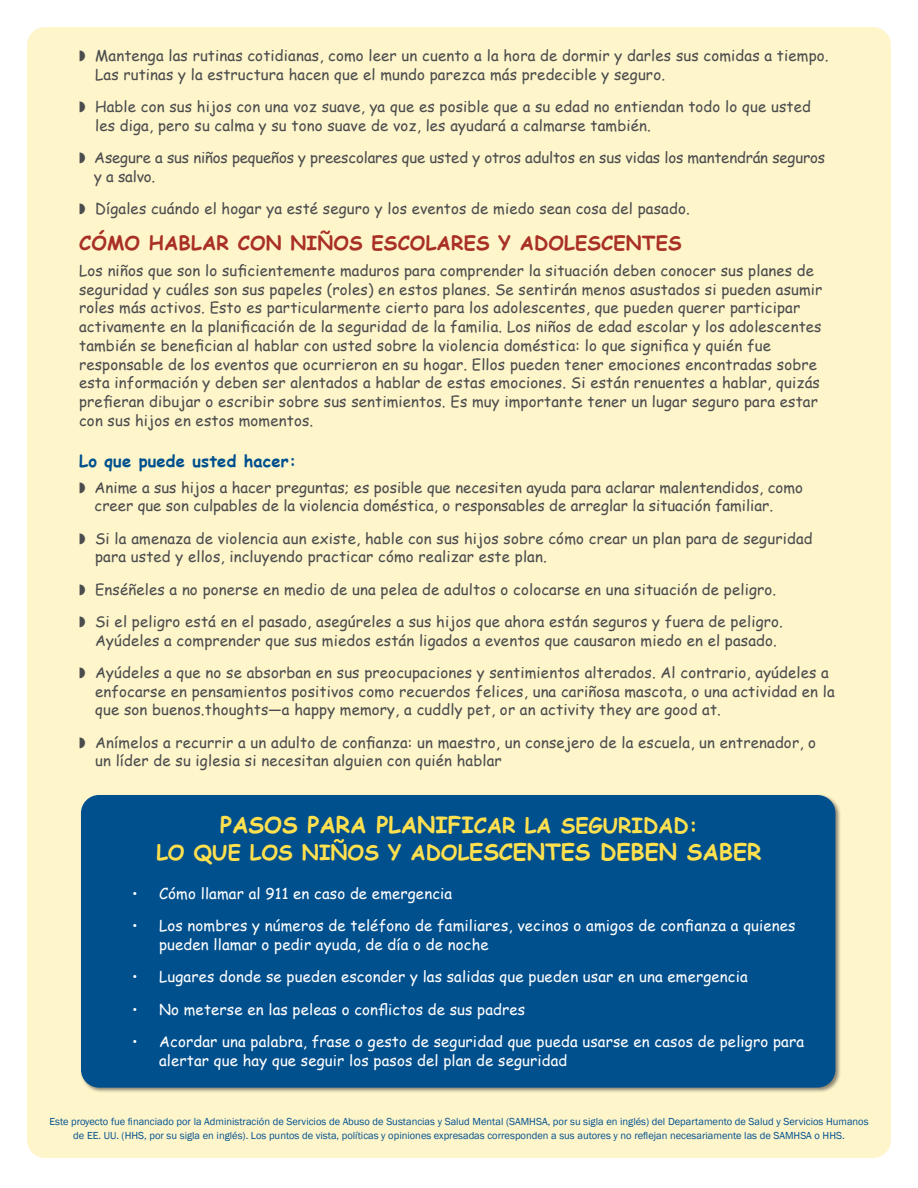
<style>
.page{position:relative;width:918px;height:1188px;background:#fff}
.page>*{position:absolute;margin:0;border:0;box-sizing:border-box;transform-origin:0 0}
.Sub_Header_2013{font:700 22.5px "Comic Sans MS";color:#ffe04e}
.Sub_Header_2013-2{font:700 21px "Comic Sans MS";color:#ffe04e}
.Sub-Head_Final_2013{font:700 19.5px "Comic Sans MS";letter-spacing:.01em;color:#a93025}
.Body_Copy_Jan_2013{font:700 16.5px "Comic Sans MS";letter-spacing:.01em;color:#00508e}
.Body_Text{font:15px/18.8px "Comic Sans MS";letter-spacing:.01em;color:#4b4c4d}
.t1{font:15px/18.8px "Comic Sans MS";letter-spacing:.01em;color:#fff}
.Body_Text-2{font:15px/18.8px "Comic Sans MS";letter-spacing:-.01em;color:#4b4c4d}
.t2{font:10.5px/13.5px "Franklin Gothic";color:#00508e;text-align:center}
.s1{font-size:21px}
.s2{font-size:22.5px}
</style>
<div class="page">
<div style="left:27px;top:27px;width:864px;height:1131px;background:#fef5cb;border-radius:18px"></div>
<div style="left:80px;top:794px;width:761px;height:300px;background:#231f20;opacity:.52"></div>
<div style="left:81px;top:795px;width:754px;height:293px;background:#00508e;border-radius:18px"></div>
<p class="Body_Text" style="left:95px;top:46px;width:735px">Mantenga las rutinas cotidianas, como leer un cuento a la hora de dormir y darles sus comidas a tiempo.<br>Las rutinas y la estructura hacen que el mundo parezca más predecible y seguro.</p>
<p class="Body_Text" style="left:95px;top:97px;width:717px">Hable con sus hijos con una voz suave, ya que es posible que a su edad no entiendan todo lo que usted les diga, pero su calma y su tono suave de voz, les ayudará a calmarse también.</p>
<p class="Body_Text-2" style="left:94px;top:148px;width:732px">Asegure a sus niños pequeños y preescolares que usted y otros adultos en sus vidas los mantendrán seguros y a salvo.</p>
<p class="Body_Text" style="left:95px;top:199px;width:596px">Dígales cuándo el hogar ya esté seguro y los eventos de miedo sean cosa del pasado.</p>
<p class="Sub-Head_Final_2013" style="left:79px;top:229px;width:604px">CÓMO HABLAR CON NIÑOS ESCOLARES Y ADOLESCENTES</p>
<p class="Body_Text" style="left:79px;top:261px;width:745px">Los niños que son lo suficientemente maduros para comprender la situación deben conocer sus planes de seguridad y cuáles son sus papeles (roles) en estos planes. Se sentirán menos asustados si pueden asumir roles más activos. Esto es particularmente cierto para los adolescentes, que pueden querer participar activamente en la planificación de la seguridad de la familia. Los niños de edad escolar y los adolescentes también se benefician al hablar con usted sobre la violencia doméstica: lo que significa y quién fue responsable de los eventos que ocurrieron en su hogar. Ellos pueden tener emociones encontradas sobre esta información y deben ser alentados a hablar de estas emociones. Si están renuentes a hablar, quizás prefieran dibujar o escribir sobre sus sentimientos. Es muy importante tener un lugar seguro para estar con sus hijos en estos momentos.</p>
<p class="Body_Copy_Jan_2013" style="left:79px;top:449px;width:219px">Lo que puede usted hacer:</p>
<p class="Body_Text" style="left:95px;top:477px;width:710px">Anime a sus hijos a hacer preguntas; es posible que necesiten ayuda para aclarar malentendidos, como creer que son culpables de la violencia doméstica, o responsables de arreglar la situación familiar.</p>
<p class="Body_Text" style="left:95px;top:528px;width:719px">Si la amenaza de violencia aun existe, hable con sus hijos sobre cómo crear un plan para de seguridad para usted y ellos, incluyendo practicar cómo realizar este plan.</p>
<p class="Body_Text" style="left:95px;top:579px;width:683px">Enséñeles a no ponerse en medio de una pelea de adultos o colocarse en una situación de peligro.</p>
<p class="Body_Text" style="left:95px;top:612px;width:689px">Si el peligro está en el pasado, asegúreles a sus hijos que ahora están seguros y fuera de peligro.<br>Ayúdeles a comprender que sus miedos están ligados a eventos que causaron miedo en el pasado.</p>
<p class="Body_Text" style="left:95px;top:663px;width:741px">Ayúdeles a que no se absorban en sus preocupaciones y sentimientos alterados. Al contrario, ayúdeles a enfocarse en pensamientos positivos como recuerdos felices, una cariñosa mascota, o una actividad en la que son buenos.thoughts—a happy memory, a cuddly pet, or an activity they are good at.</p>
<p class="Body_Text" style="left:95px;top:732px;width:723px">Anímelos a recurrir a un adulto de confianza: un maestro, un consejero de la escuela, un entrenador, o un líder de su iglesia si necesitan alguien con quién hablar</p>
<p class="Sub_Header_2013" style="left:220px;top:808px;width:479px">PASOS PARA PLANIFI<span class="s1">CAR LA SEGURIDAD:</span></p>
<p class="Sub_Header_2013-2" style="left:156px;top:837px;width:607px">LO QUE LOS NIÑOS Y ADOL<span class="s2">ESCENTES DEBEN SABER</span></p>
<p class="t1" style="left:132px;top:884px;width:322px">• Cómo llamar al 911 en caso de emergencia</p>
<p class="t1" style="left:159px;top:916px;width:638px;text-indent:-27px">• Los nombres y números de teléfono de familiares, vecinos o amigos de confianza a quienes pueden llamar o pedir ayuda, de día o de noche</p>
<p class="t1" style="left:132px;top:967px;width:617px">• Lugares donde se pueden esconder y las salidas que pueden usar en una emergencia</p>
<p class="t1" style="left:132px;top:999px;width:395px">• No meterse en las peleas o conflictos de sus padres</p>
<p class="t1" style="left:159px;top:1031px;width:647px;text-indent:-27px">• Acordar una palabra, frase o gesto de seguridad que pueda usarse en casos de peligro para alertar que hay que seguir los pasos del plan de seguridad</p>
<p class="t2" style="left:49px;top:1115px;width:821px">Este proyecto fue financiado por la Administración de Servicios de Abuso de Sustancias y Salud Mental (SAMHSA, por su sigla en inglés) del Departamento de Salud y Servicios Humanos de EE. UU. (HHS, por su sigla en inglés). Los puntos de vista, políticas y opiniones expresadas corresponden a sus autores y no reflejan necesariamente las de SAMHSA o HHS.</p>
</div>
